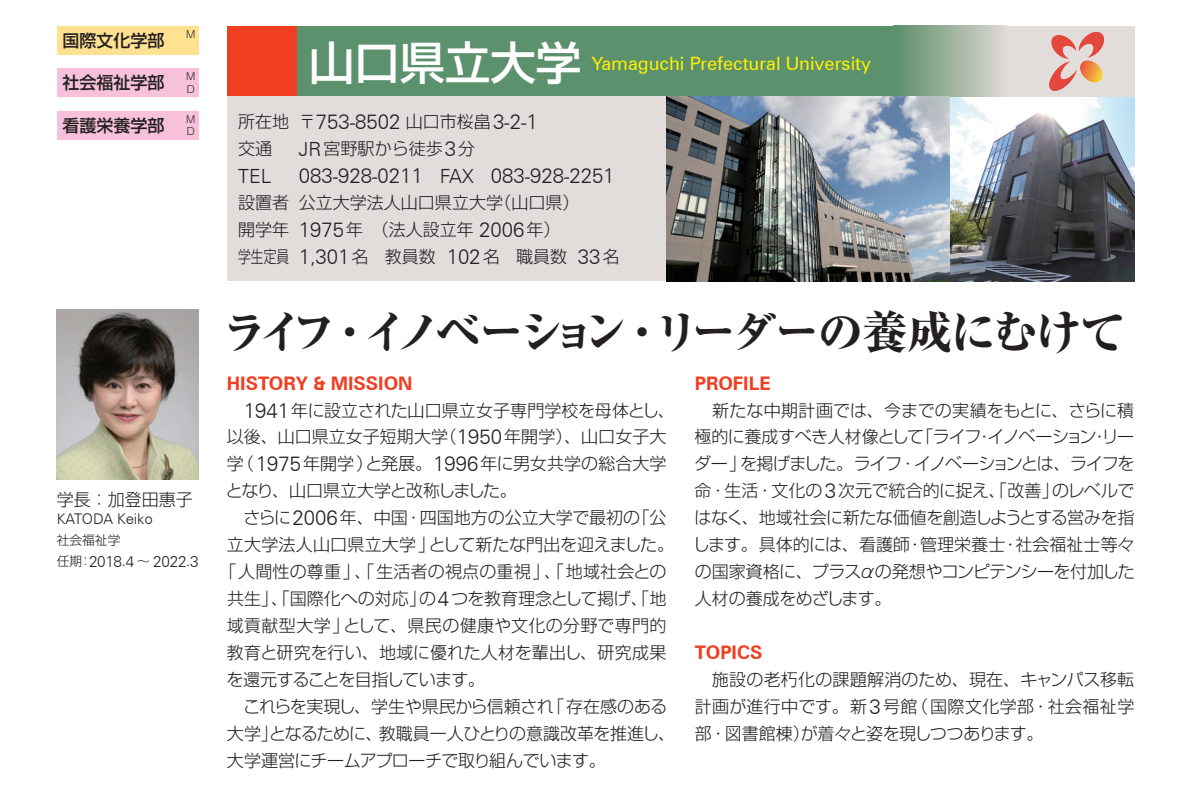
<style>
.page{position:relative;width:1191px;height:797px;background:#fff}
.page>*{position:absolute;margin:0;border:0;box-sizing:border-box;transform-origin:0 0}
.t1{font:800 45.4px "Ryumin Pro";letter-spacing:-.105em;color:#231f20}
.t2{font:500 45.4px "Shin Go Pro";color:#fff}
.t3{font:300 20.4px "Zurich BT";color:#231f20}
.t4{font:300 19.6px "Zurich BT";color:#231f20}
.t5{font:700 18.8px "Zurich BT";color:#ef3e22}
.t6{font:18.4px "Zurich BT";color:#fff101}
.t7{font:300 17px/27px "Shin Go Pro";color:#231f20}
.t8{font:300 17px "Shin Go Pro";letter-spacing:-.025em;color:#231f20}
.t9{font:300 17px "Shin Go Pro";letter-spacing:.02em;color:#231f20}
.t10{font:300 17px "Shin Go Pro";letter-spacing:-.03em;color:#231f20}
.t11{font:500 17px "Shin Go Pro";color:#231f20}
.t12{font:300 17px "Shin Go Pro";letter-spacing:-.045em;color:#231f20}
.t13{font:300 15.4px "Zurich BT";letter-spacing:-.01em;color:#231f20}
.t14{font:300 14.6px "Zurich BT";letter-spacing:-.015em;color:#231f20}
.t15{font:300 12.8px "Shin Go Pro";color:#231f20}
.t16{font:300 10px/12.8px "Shin Go Pro";color:#231f20}
.s1{font-family:"Shin Go Pro";font-size:17px}
.s2{font-size:19.6px}
.s3{font-family:"Zurich BT";font-size:19.6px}
.s4{font-family:"Zurich BT";font-size:20.4px}
.s5{font-family:"Shin Go Pro";font-size:12.8px}
.s6{font-size:14.6px}
</style>
<div class="page">
<img style="left:666px;top:97px;width:468px;height:184px">
<div style="left:57px;top:111px;width:141px;height:28px;background:#f7c1d9"></div>
<div style="left:57px;top:68px;width:141px;height:29px;background:#f7c1d9"></div>
<div style="left:57px;top:26px;width:141px;height:28px;background:#ffe192"></div>
<div style="left:950px;top:26px;width:184px;height:71px;background:#e2ddda"></div>
<div style="left:227px;top:26px;width:71px;height:71px;background:#ef3e22"></div>
<div style="left:298px;top:26px;width:652px;height:71px;background:#5b916d"></div>
<div style="left:893px;top:26px;width:113px;height:71px;background:linear-gradient(to right,#5b8e68,#dfd7d4)"></div>
<img style="left:57px;top:309px;width:141px;height:170px">
<img style="left:1049px;top:31px;width:56px;height:60px">
<div style="left:227px;top:97px;width:439px;height:184px;background:#e2ddda"></div>
<p class="t11" style="left:62px;top:26px;width:104px">国際文化学部</p>
<p class="t11" style="left:62px;top:69px;width:104px">社会福祉学部</p>
<p class="t16" style="left:186px;top:26px;width:11px">Ｍ</p>
<p class="t16" style="left:186px;top:69px;width:11px">Ｍ<br>Ｄ</p>
<h1 class="t2" style="left:309px;top:26px;width:274px">山口県立大学</h1>
<p class="t6" style="left:591px;top:52px;width:281px">Yamaguchi Prefectural University</p>
<p class="t11" style="left:62px;top:111px;width:104px">看護栄養学部</p>
<p class="t16" style="left:186px;top:111px;width:11px">Ｍ<br>Ｄ</p>
<p class="t3" style="left:238px;top:109px;width:301px"><span class="s1">所在地〒</span>753<span class="s2">-</span>8502 <span class="s1">山口市桜畠</span>3<span class="s2">-</span>2<span class="s2">-</span>1</p>
<p class="t7" style="left:238px;top:133px;width:36px">交通</p>
<p class="t7" style="left:299px;top:133px;width:178px"><span class="s3">JR</span>宮野駅から徒歩<span class="s4">3</span>分</p>
<p class="t4" style="left:238px;top:164px;width:35px">TEL</p>
<p class="t3" style="left:299px;top:163px;width:317px">083<span class="s2">-</span>928<span class="s2">-</span>0211 <span class="s2">FAX</span> 083<span class="s2">-</span>928<span class="s2">-</span>2251</p>
<p class="t7" style="left:238px;top:187px;width:383px">設置者公立大学法人山口県立大学（山口県）<br>開学年 <span class="s4">1975</span>年（法人設立年 <span class="s4">2006</span>年）<br>学生定員 <span class="s4">1</span><span class="s3">,</span><span class="s4">301</span>名 教員数 <span class="s4">102</span>名 職員数 <span class="s4">33</span>名</p>
<p class="t7" style="left:57px;top:484px;width:138px">学長：加登田惠子</p>
<p class="t14" style="left:57px;top:510px;width:98px">KATODA Keiko</p>
<p class="t15" style="left:57px;top:529px;width:65px">社会福祉学</p>
<p class="t13" style="left:57px;top:552px;width:143px"><span class="s5">任期：</span>2018<span class="s6">.</span>4 <span class="s5">～</span> 2022<span class="s6">.</span>3</p>
<h1 class="t1" style="left:222px;top:297px;width:904px">ライフ・イノベーション・リーダーの養成にむけて</h1>
<p class="t5" style="left:694px;top:371px;width:77px">PROFILE</p>
<p class="t7" style="left:693px;top:394px;width:443px;text-align:justify;text-indent:19px">新たな中期計画では、今までの実績をもとに、さらに積極的に養成すべき人材像として「ライフ・イノベーション・リーダー」を掲げました。ライフ・イノベーションとは、ライフを命・生活・文化の<span class="s4">3</span>次元で統合的に捉え、「改善」のレベルではなく、地域社会に新たな価値を創造しようとする営みを指します。具体的には、看護師・管理栄養士・社会福祉士等々の国家資格に、プラスαの発想やコンピテンシーを付加した人材の養成をめざします。</p>
<p class="t5" style="left:694px;top:641px;width:69px">TOPICS</p>
<p class="t7" style="left:695px;top:664px;width:441px;text-align:justify;text-indent:17px">施設の老朽化の課題解消のため、現在、キャンパス移転計画が進行中です。新<span class="s4">3</span>号館（国際文化学部・社会福祉学部・図書館棟）が着々と姿を現しつつあります。</p>
<p class="t5" style="left:227px;top:371px;width:187px">HISTORY &amp; MISSION</p>
<p class="t7" style="left:226px;top:394px;width:450px;text-indent:18px"><span class="s4">1941</span>年に設立された山口県立女子専門学校を母体とし、以後、山口県立女子短期大学（<span class="s4">1950</span>年開学）、山口女子大学（<span class="s4">1975</span>年開学）と発展。<span class="s4">1996</span>年に男女共学の総合大学となり、山口県立大学と改称しました。</p>
<p class="t7" style="left:243px;top:502px;width:424px">さらに<span class="s4">2006</span>年、中国・四国地方の公立大学で最初の「公</p>
<p class="t7" style="left:227px;top:529px;width:448px">立大学法人山口県立大学」として新たな門出を迎えました。</p>
<p class="t7" style="left:219px;top:556px;width:449px">「人間性の尊重」、「生活者の視点の重視」、「地域社会との</p>
<p class="t7" style="left:227px;top:583px;width:441px">共生」、「国際化への対応」の<span class="s4">4</span>つを教育理念として掲げ、「地</p>
<p class="t9" style="left:227px;top:612px;width:441px">域貢献型大学」として、県民の健康や文化の分野で専門的</p>
<p class="t7" style="left:227px;top:637px;width:441px">教育と研究を行い、地域に優れた人材を輩出し、研究成果</p>
<p class="t12" style="left:226px;top:665px;width:260px">を還元することを目指しています。</p>
<p class="t8" style="left:243px;top:692px;width:426px">これらを実現し、学生や県民から信頼され「存在感のある</p>
<p class="t8" style="left:227px;top:719px;width:449px">大学」となるために、教職員一人ひとりの意識改革を推進し、</p>
<p class="t10" style="left:227px;top:746px;width:380px">大学運営にチームアプローチで取り組んでいます。</p>
</div>
